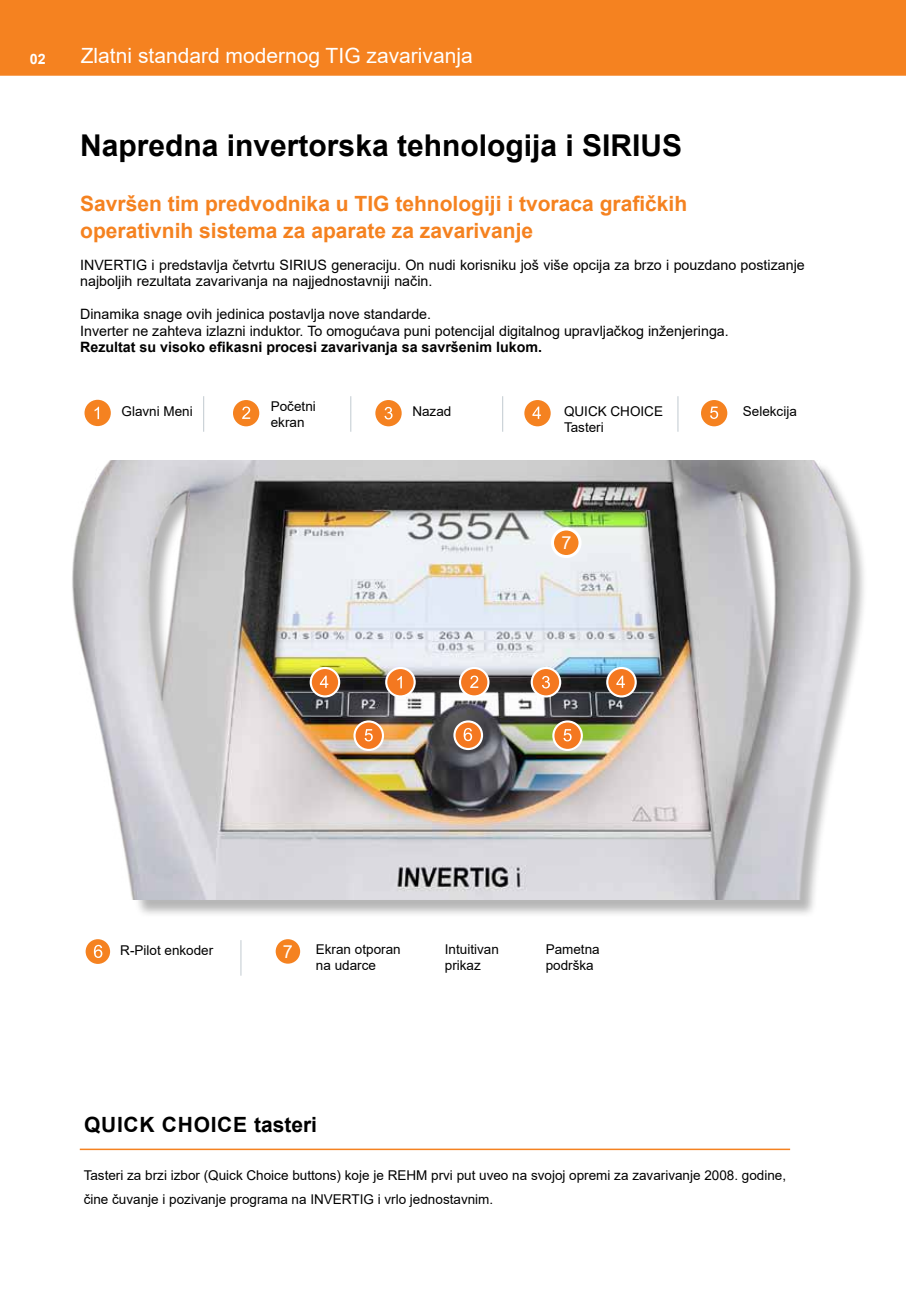
<style>
.page{position:relative;width:906px;height:1289px;background:#fff}
.page>*{position:absolute;margin:0;border:0;box-sizing:border-box;transform-origin:0 0}
.t1{font:700 30px "Arial";color:#000}
.t2{font:700 21px/27px "Arial";color:#f58220}
.t3{font:21px "Arial";color:#fff}
.t4{font:700 21px "Arial";color:#000}
.t5{font:18px "Arial";color:#fff}
.t6{font:14.25px/16.5px "Arial";color:#000}
.t7{font:700 14.25px "Arial";color:#000}
.t8{font:700 14.25px "Arial";color:#fff}
.t9{font:13.5px/16.2px "Arial";color:#000}
</style>
<div class="page">
<div style="left:0;top:0;width:906px;height:76px;background:#f58220"></div>
<div style="left:75px;top:462px;width:793px;height:456px;background:#000;opacity:.29"></div>
<img style="left:72px;top:460px;width:796px;height:439px">
<svg style="left:83px;top:399px;width:29px;height:28px"></svg>
<div style="left:82px;top:397px;width:31px;height:31px;border:2px solid #fff;border-radius:50%"></div>
<svg style="left:95px;top:407px;width:4px;height:12px"></svg>
<div style="left:232px;top:399px;width:28px;height:28px;background:#f58220;border-radius:50%"></div>
<div style="left:231px;top:398px;width:30px;height:30px;border:2px solid #fff;border-radius:50%"></div>
<svg style="left:242px;top:406px;width:8px;height:13px"></svg>
<svg style="left:374px;top:399px;width:29px;height:28px"></svg>
<div style="left:373px;top:398px;width:31px;height:30px;border:2px solid #fff;border-radius:50%"></div>
<svg style="left:384px;top:407px;width:8px;height:12px"></svg>
<div style="left:523px;top:399px;width:29px;height:28px;background:#f58220;border-radius:50%"></div>
<div style="left:522px;top:398px;width:31px;height:30px;border:2px solid #fff;border-radius:50%"></div>
<svg style="left:532px;top:406px;width:9px;height:13px"></svg>
<hr style="left:203px;top:396px;width:1px;height:36px;background:#c1cad0">
<hr style="left:350px;top:396px;width:1px;height:36px;background:#c1cad0">
<hr style="left:240px;top:940px;width:1px;height:35px;background:#c1cad0">
<hr style="left:502px;top:396px;width:1px;height:36px;background:#c1cad0">
<hr style="left:677px;top:396px;width:1px;height:36px;background:#c1cad0">
<div style="left:700px;top:399px;width:28px;height:28px;background:#f58220;border-radius:50%"></div>
<div style="left:699px;top:398px;width:30px;height:30px;border:2px solid #fff;border-radius:50%"></div>
<svg style="left:710px;top:406px;width:8px;height:13px"></svg>
<svg style="left:84px;top:937px;width:28px;height:28px"></svg>
<div style="left:83px;top:936px;width:30px;height:30px;border:3px solid #fff;border-radius:50%"></div>
<svg style="left:94px;top:944px;width:8px;height:13px"></svg>
<div style="left:386px;top:668px;width:29px;height:28px;background:#f47820;border-radius:50%"></div>
<div style="left:385px;top:667px;width:31px;height:30px;border:2px solid #fff;border-radius:50%"></div>
<svg style="left:397px;top:676px;width:5px;height:12px"></svg>
<div style="left:460px;top:668px;width:28px;height:28px;background:#f47820;border-radius:50%"></div>
<div style="left:459px;top:667px;width:30px;height:30px;border:2px solid #fff;border-radius:50%"></div>
<svg style="left:470px;top:675px;width:8px;height:13px"></svg>
<div style="left:532px;top:668px;width:28px;height:28px;background:#f47820;border-radius:50%"></div>
<div style="left:530px;top:667px;width:31px;height:30px;border:2px solid #fff;border-radius:50%"></div>
<svg style="left:542px;top:676px;width:8px;height:12px"></svg>
<div style="left:311px;top:668px;width:28px;height:28px;background:#f47820;border-radius:50%"></div>
<div style="left:310px;top:667px;width:30px;height:30px;border:2px solid #fff;border-radius:50%"></div>
<svg style="left:320px;top:675px;width:8px;height:13px"></svg>
<div style="left:607px;top:668px;width:28px;height:28px;background:#f47820;border-radius:50%"></div>
<div style="left:606px;top:667px;width:31px;height:30px;border:2px solid #fff;border-radius:50%"></div>
<svg style="left:616px;top:675px;width:9px;height:13px"></svg>
<svg style="left:354px;top:721px;width:29px;height:29px"></svg>
<div style="left:353px;top:720px;width:31px;height:31px;border:2px solid #fff;border-radius:50%"></div>
<svg style="left:365px;top:729px;width:8px;height:12px"></svg>
<svg style="left:553px;top:721px;width:29px;height:29px"></svg>
<div style="left:552px;top:720px;width:31px;height:31px;border:2px solid #fff;border-radius:50%"></div>
<svg style="left:563px;top:729px;width:8px;height:12px"></svg>
<svg style="left:454px;top:721px;width:28px;height:28px"></svg>
<div style="left:453px;top:720px;width:30px;height:30px;border:2px solid #fff;border-radius:50%"></div>
<svg style="left:463px;top:728px;width:9px;height:13px"></svg>
<div style="left:274px;top:937px;width:28px;height:28px;background:#f58220;border-radius:50%"></div>
<div style="left:273px;top:936px;width:30px;height:30px;border:3px solid #fff;border-radius:50%"></div>
<div style="left:552px;top:529px;width:28px;height:27px;background:#f58220;border-radius:50%"></div>
<div style="left:551px;top:527px;width:30px;height:31px;border:3px solid #fff;border-radius:50%"></div>
<hr style="left:80px;top:1148px;width:710px;height:2px;background:#f58220">
<p class="t8" style="left:30px;top:48px;width:17px">02</p>
<h2 class="t3" style="left:81px;top:41px;width:393px">Zlatni standard modernog TIG zavarivanja</h2>
<h1 class="t1" style="left:80px;top:125px;width:603px">Napredna invertorska tehnologija i SIRIUS</h1>
<h2 class="t2" style="left:80px;top:190px;width:608px">Savršen tim predvodnika u TIG tehnologiji i tvoraca grafičkih operativnih sistema za aparate za zavarivanje</h2>
<p class="t6" style="left:80px;top:256px;width:726px">INVERTIG i predstavlja četvrtu SIRIUS generaciju. On nudi korisniku još više opcija za brzo i pouzdano postizanje najboljih rezultata zavarivanja na najjednostavniji način.</p>
<p class="t6" style="left:80px;top:306px;width:650px">Dinamika snage ovih jedinica postavlja nove standarde.<br>Inverter ne zahteva izlazni induktor. To omogućava puni potencijal digitalnog upravljačkog inženjeringa.</p>
<p class="t7" style="left:80px;top:337px;width:463px">Rezultat su visoko efikasni procesi zavarivanja sa savršenim lukom.</p>
<p class="t9" style="left:121px;top:403px;width:73px">Glavni Meni</p>
<p class="t9" style="left:271px;top:398px;width:47px">Početni ekran</p>
<p class="t9" style="left:412px;top:403px;width:41px">Nazad</p>
<p class="t9" style="left:564px;top:403px;width:101px">QUICK CHOICE</p>
<p class="t9" style="left:743px;top:403px;width:56px">Selekcija</p>
<p class="t9" style="left:564px;top:419px;width:41px">Tasteri</p>
<p class="t5" style="left:561px;top:530px;width:12px">7</p>
<p class="t9" style="left:120px;top:941px;width:95px">R-Pilot enkoder</p>
<p class="t5" style="left:283px;top:939px;width:12px">7</p>
<p class="t9" style="left:316px;top:941px;width:86px">Ekran otporan na udarce</p>
<p class="t9" style="left:445px;top:941px;width:56px">Intuitivan prikaz</p>
<p class="t9" style="left:545px;top:941px;width:56px">Pametna podrška</p>
<h2 class="t4" style="left:84px;top:1109px;width:32px">Quick</h2>
<h2 class="t4" style="left:162px;top:1109px;width:31px">Choice</h2>
<h2 class="t4" style="left:254px;top:1109px;width:65px">tasteri</h2>
<p class="t9" style="left:84px;top:1163px;width:704px;line-height:24px">Tasteri za brzi izbor (Quick Choice buttons) koje je REHM prvi put uveo na svojoj opremi za zavarivanje 2008. godine, čine čuvanje i pozivanje programa na INVERTIG i vrlo jednostavnim.</p>
</div>
